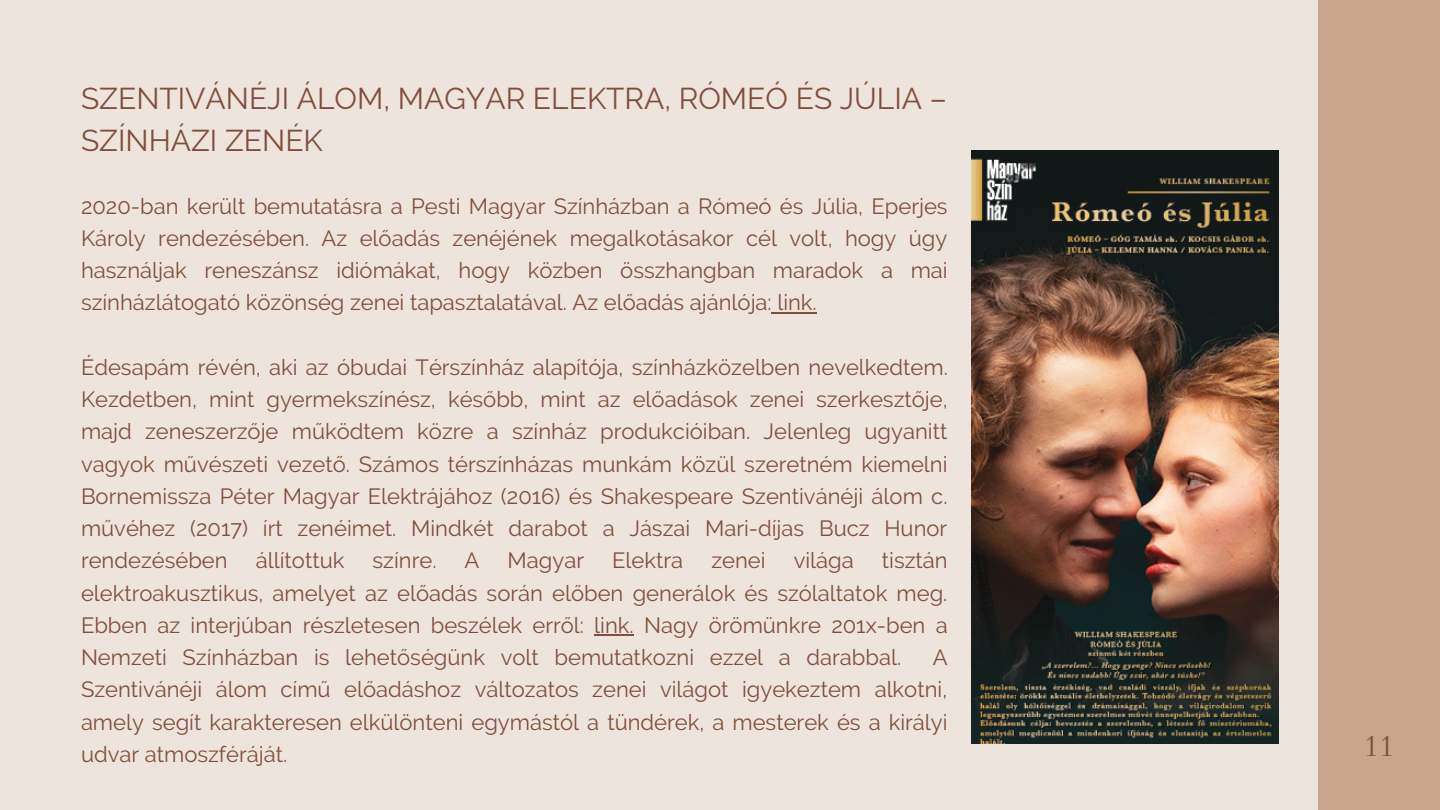
<style>
.page{position:relative;width:1440px;height:810px;background:#ede4dd}
.page>*{position:absolute;margin:0;border:0;box-sizing:border-box;transform-origin:0 0}
.t1{font:30px/42px "Raleway";color:#804f3b}
.t2{font:30px "Cardo";color:#804f3b}
.t3{font:22px/32.2px "Raleway";color:#804f3b;text-align:justify}
</style>
<div class="page">
<div style="left:1318px;top:0;width:122px;height:810px;background:#caa48b"></div>
<hr style="left:772px;top:312px;width:45px;height:1px;background:#804f3b">
<hr style="left:594px;top:634px;width:40px;height:2px;background:#804f3b">
<img style="left:972px;top:151px;width:306px;height:592px">
<p class="t1" style="left:81px;top:77px;width:867px">SZENTIVÁNÉJI ÁLOM, MAGYAR ELEKTRA, RÓMEÓ ÉS JÚLIA –<br>SZÍNHÁZI ZENÉK</p>
<p class="t3" style="left:81px;top:190px;width:868px">2020-ban került bemutatásra a Pesti Magyar Színházban a Rómeó és Júlia, Eperjes Károly rendezésében. Az előadás zenéjének megalkotásakor cél volt, hogy úgy használjak reneszánsz idiómákat, hogy közben összhangban maradok a mai színházlátogató közönség zenei tapasztalatával. Az előadás ajánlója: link.</p>
<p class="t3" style="left:81px;top:351px;width:868px">Édesapám révén, aki az óbudai Térszínház alapítója, színházközelben nevelkedtem.<br>Kezdetben, mint gyermekszínész, később, mint az előadások zenei szerkesztője, majd zeneszerzője működtem közre a színház produkcióiban. Jelenleg ugyanitt vagyok művészeti vezető. Számos térszínházas munkám közül szeretném kiemelni Bornemissza Péter Magyar Elektrájához (2016) és Shakespeare Szentivánéji álom c. művéhez (2017) írt zenéimet. Mindkét darabot a Jászai Mari-díjas Bucz Hunor rendezésében</p>
<p class="t3" style="left:81px;top:545px;width:868px;text-indent:801px">tisztán elektroakusztikus, amelyet az előadás során előben generálok és szólaltatok meg.<br>Ebben az interjúban részletesen beszélek erről: link. Nagy örömünkre 201x-ben a Nemzeti Színházban is lehetőségünk volt bemutatkozni ezzel a darabbal.</p>
<p class="t3" style="left:256px;top:545px;width:90px">állítottuk</p>
<p class="t3" style="left:373px;top:545px;width:65px">színre.</p>
<p class="t3" style="left:465px;top:545px;width:16px">A</p>
<p class="t3" style="left:508px;top:545px;width:78px">Magyar</p>
<p class="t3" style="left:612px;top:545px;width:73px">Elektra</p>
<p class="t3" style="left:711px;top:545px;width:56px">zenei</p>
<p class="t3" style="left:794px;top:545px;width:62px">világa</p>
<p class="t3" style="left:81px;top:641px;width:868px;text-indent:852px">A Szentivánéji álom című előadáshoz változatos zenei világot igyekeztem alkotni, amely segít karakteresen elkülönteni egymástól a tündérek, a mesterek és a királyi udvar atmoszféráját.</p>
<p class="t2" style="left:1364px;top:726px;width:32px">11</p>
</div>
